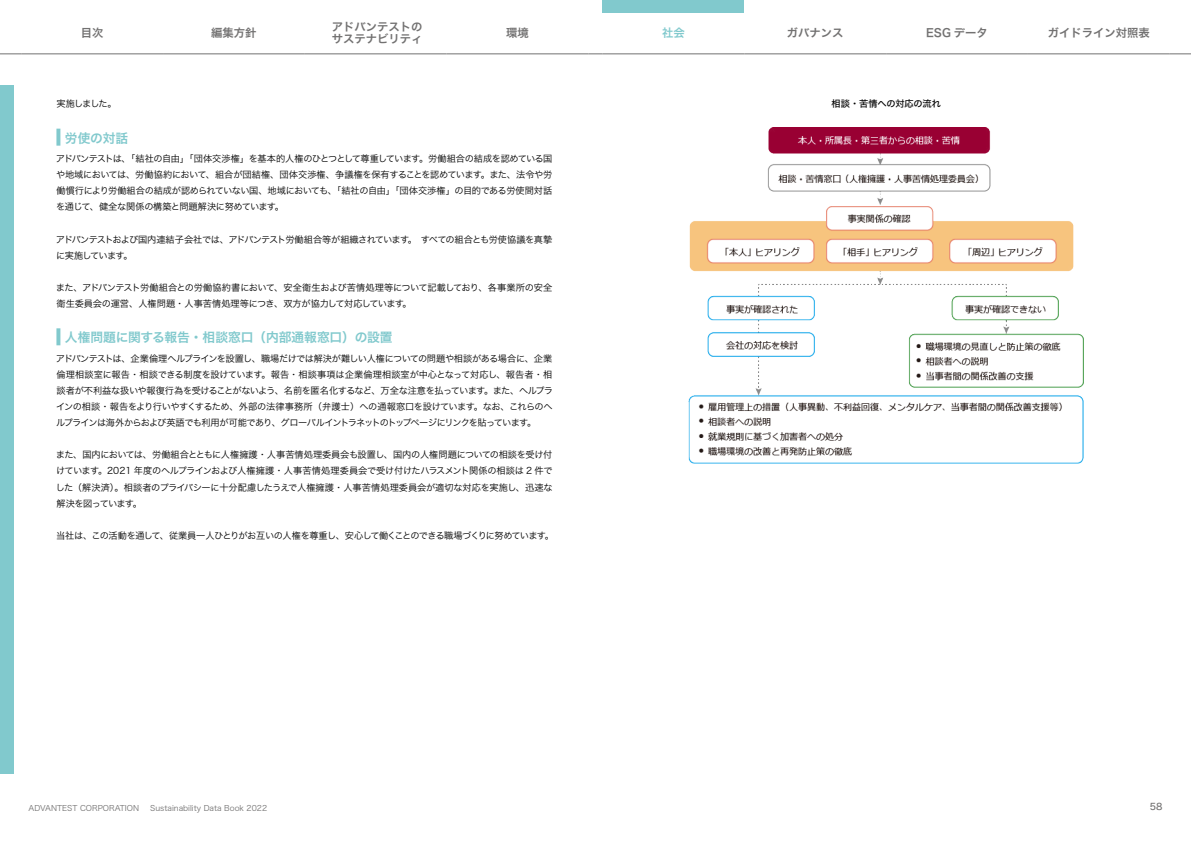
<style>
.page{position:relative;width:1191px;height:842px;background:#fff}
.page>*{position:absolute;margin:0;border:0;box-sizing:border-box;transform-origin:0 0}
.t1{font:12.8px "Hira Kaku Std W6";color:#81c9cd}
.t2{font:11.3px/12px "Hira Kaku Pro N W6";color:#727171}
.t3{font:11.3px "Hira Kaku Pro N W6";color:#81c9cd}
.t4{font:9.2px/16.1px "Hira Kaku Std W3";letter-spacing:-.055em;color:#000;text-align:justify}
.t5{font:9.2px/16.1px "Hira Kaku Std W3";letter-spacing:-.02em;color:#000}
.t6{font:9.2px/16.1px "Hira Kaku Std W3";letter-spacing:-.075em;color:#000}
.t7{font:9.2px "Hira Kaku Std W5";letter-spacing:-.015em;color:#000}
.t8{font:9.2px "Hira Kaku Std W5";color:#727171}
.t9{font:7.8px "Hira Kaku Std W3";color:#727171}
</style>
<div class="page">
<div style="left:0;top:85px;width:13px;height:689px;background:#81c9cd"></div>
<div style="left:602px;top:0;width:142px;height:12px;background:#81c9cd"></div>
<hr style="left:446px;top:54px;width:142px;height:1px;background:#727171">
<hr style="left:602px;top:54px;width:142px;height:1px;background:#727171">
<hr style="left:744px;top:54px;width:142px;height:1px;background:#727171">
<hr style="left:886px;top:54px;width:142px;height:1px;background:#727171">
<svg style="left:0;top:54px;width:21px;height:1px"></svg>
<hr style="left:21px;top:54px;width:142px;height:1px;background:#727171">
<hr style="left:163px;top:54px;width:142px;height:1px;background:#727171">
<hr style="left:305px;top:54px;width:141px;height:1px;background:#727171">
<svg style="left:588px;top:54px;width:14px;height:1px"></svg>
<hr style="left:1028px;top:54px;width:141px;height:1px;background:#727171">
<svg style="left:1169px;top:54px;width:22px;height:1px"></svg>
<svg style="left:56px;top:129px;width:4px;height:17px"></svg>
<svg style="left:56px;top:328px;width:4px;height:17px"></svg>
<img style="left:689px;top:128px;width:394px;height:336px">
<p class="t2" style="left:81px;top:27px;width:24px">目次</p>
<p class="t2" style="left:211px;top:27px;width:47px">編集方針</p>
<p class="t2" style="left:332px;top:21px;width:92px">アドバンテストのサステナビリティ</p>
<p class="t2" style="left:506px;top:27px;width:24px">環境</p>
<p class="t3" style="left:662px;top:23px;width:24px">社会</p>
<p class="t2" style="left:787px;top:27px;width:58px">ガバナンス</p>
<p class="t2" style="left:926px;top:27px;width:63px">ESG データ</p>
<p class="t2" style="left:1047px;top:27px;width:104px">ガイドライン対照表</p>
<p class="t4" style="left:56px;top:96px;width:62px">実施しました。</p>
<h1 class="t1" style="left:65px;top:128px;width:65px">労使の対話</h1>
<p class="t4" style="left:56px;top:150px;width:498px">アドバンテストは、「結社の自由」「団体交渉権」を基本的人権のひとつとして尊重しています。労働組合の結成を認めている国や地域においては、労働協約において、組合が団結権、団体交渉権、争議権を保有することを認めています。また、法令や労働慣行により労働組合の結成が認められていない国、地域においても、「結社の自由」「団体交渉権」の目的である労使間対話を通じて、健全な関係の構築と問題解決に努めています。</p>
<p class="t6" style="left:56px;top:231px;width:498px">アドバンテストおよび国内連結子会社では、アドバンテスト労働組合等が組織されています。 すべての組合とも労使協議を真摯に実施しています。</p>
<p class="t5" style="left:56px;top:279px;width:498px">また、アドバンテスト労働組合との労働協約書において、安全衛生および苦情処理等について記載しており、各事業所の安全衛生委員会の運営、人権問題・人事苦情処理等につき、双方が協力して対応しています。</p>
<h1 class="t1" style="left:65px;top:328px;width:329px">人権問題に関する報告・相談窓口（内部通報窓口）の設置</h1>
<p class="t4" style="left:56px;top:350px;width:498px">アドバンテストは、企業倫理ヘルプラインを設置し、職場だけでは解決が難しい人権についての問題や相談がある場合に、企業倫理相談室に報告・相談できる制度を設けています。報告・相談事項は企業倫理相談室が中心となって対応し、報告者・相談者が不利益な扱いや報復行為を受けることがないよう、名前を匿名化するなど、万全な注意を払っています。また、ヘルプラインの相談・報告をより行いやすくするため、外部の法律事務所（弁護士）への通報窓口を設けています。なお、これらのヘルプラインは海外からおよび英語でも利用が可能であり、グローバルイントラネットのトップページにリンクを貼っています。</p>
<p class="t4" style="left:56px;top:447px;width:498px">また、国内においては、労働組合とともに人権擁護・人事苦情処理委員会も設置し、国内の人権問題についての相談を受け付けています。2021 年度のヘルプラインおよび人権擁護・人事苦情処理委員会で受け付けたハラスメント関係の相談は 2 件でした（解決済）。相談者のプライバシーに十分配慮したうえで人権擁護・人事苦情処理委員会が適切な対応を実施し、迅速な解決を図っています。</p>
<p class="t4" style="left:56px;top:527px;width:499px">当社は、この活動を通して、従業員一人ひとりがお互いの人権を尊重し、安心して働くことのできる職場づくりに努めています。</p>
<p class="t7" style="left:831px;top:97px;width:111px">相談・苦情への対応の流れ</p>
<p class="t9" style="left:28px;top:802px;width:112px">ADVANTEST CORPORATION</p>
<p class="t9" style="left:150px;top:802px;width:118px">Sustainability Data Book 2022</p>
<p class="t8" style="left:1149px;top:800px;width:14px">58</p>
</div>
